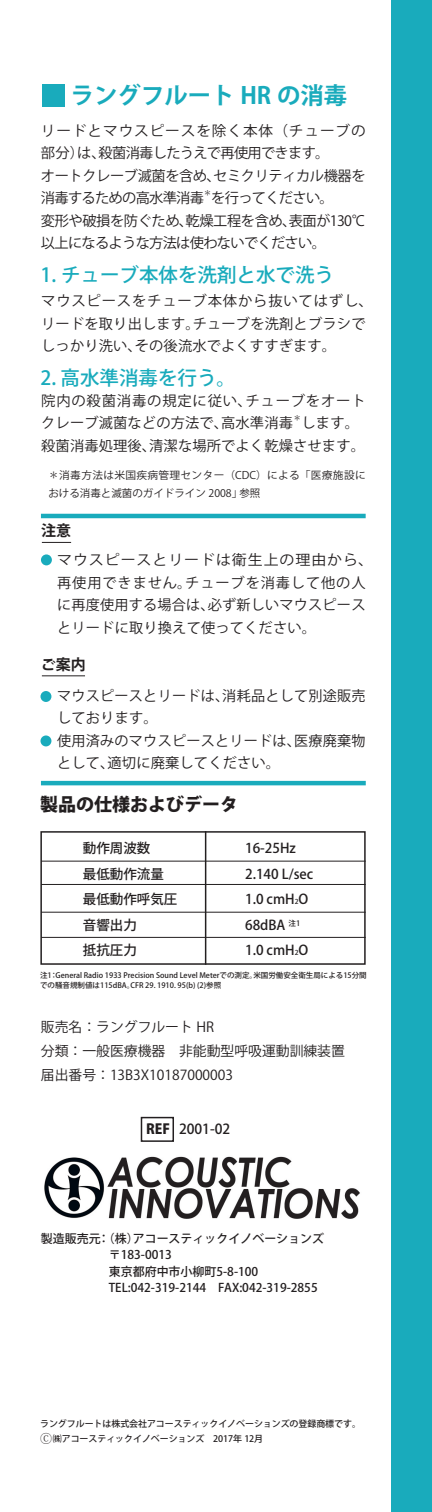
<style>
.page{position:relative;width:432px;height:1512px;background:#fff}
.page>*{position:absolute;margin:0;border:0;box-sizing:border-box;transform-origin:0 0}
.標準{font:700 23.4px "Koz Go Pro";color:#19abbc}
.t1{font:500 19.5px "Koz Go Pr 6 N";color:#19abbc}
.t2{font:800 18px "Koz Go Pro";color:#231f20}
.t3{font:700 15px "Koz Go Pro";color:#231f20}
.標準-2{font:14.25px/22.5px "Koz Go Pr 6 N";letter-spacing:.01em;color:#231f20}
.標準-3{font:14.25px/22.5px "Koz Go Pr 6 N";letter-spacing:.06em;color:#231f20;scale:1.05 1}
.標準-4{font:14.25px/22.5px "Koz Go Pr 6 N";letter-spacing:-.05em;color:#231f20}
.標準-5{font:14.25px/22.5px "Koz Go Pr 6 N";letter-spacing:.06em;color:#231f20}
.標準-6{font:14.25px/22.5px "Koz Go Pr 6 N";letter-spacing:.05em;color:#231f20}
.標準-7{font:14.25px/22.5px "Koz Go Pr 6 N";letter-spacing:-.03em;color:#231f20}
.t4{font:13.8px "Koz Go Pr 6 N";color:#231f20}
.t5{font:500 13.8px "Koz Go Pro";color:#231f20}
.t6{font:800 13.8px "Koz Go Pro";color:#231f20}
.t7{font:500 13.5px "Koz Go Pr 6 N";color:#231f20}
.t8{font:500 12px "Koz Go Pr 6 N";color:#231f20}
.t9{font:12px "Koz Min Pro";color:#231f20}
.t10{font:10.5px/18.3px "Koz Go Pr 6 N";letter-spacing:.015em;color:#231f20}
.t11{font:500 9px "Koz Go Pr 6 N";letter-spacing:-.01em;color:#231f20}
.標準-8{font:8.25px "Koz Go Pr 6 N";color:#231f20}
.t12{font:500 7.5px/10.5px "Koz Go Pr 6 N";color:#231f20}
.s1{font-size:6.75px}
</style>
<div class="page">
<div style="left:41px;top:554px;width:11px;height:11px;background:#19abbc;border-radius:50%"></div>
<div style="left:40px;top:691px;width:11px;height:11px;background:#19abbc;border-radius:50%"></div>
<div style="left:40px;top:735px;width:11px;height:11px;background:#19abbc;border-radius:50%"></div>
<hr style="left:41px;top:781px;width:325px;height:4px;background:#19abbc">
<hr style="left:41px;top:514px;width:325px;height:4px;background:#19abbc">
<div style="left:392px;top:0;width:40px;height:1512px;background:#19abbc"></div>
<div style="left:42px;top:84px;width:22px;height:23px;background:#19abbc"></div>
<div style="left:40px;top:831px;width:326px;height:134px;border:2px solid #231f20"></div>
<hr style="left:41px;top:861px;width:325px;height:1px;background:#231f20">
<hr style="left:41px;top:884px;width:325px;height:1px;background:#231f20">
<hr style="left:41px;top:912px;width:325px;height:1px;background:#231f20">
<hr style="left:41px;top:937px;width:325px;height:1px;background:#231f20">
<hr style="left:205px;top:831px;width:1px;height:134px;background:#231f20">
<hr style="left:42px;top:676px;width:43px;height:1px;background:#231f20">
<svg style="left:42px;top:542px;width:29px;height:1px"></svg>
<div style="left:141px;top:1117px;width:33px;height:25px;border:2px solid #231f20"></div>
<img style="left:44px;top:1156px;width:316px;height:62px">
<p class="標準" style="left:71px;top:81px;width:278px">ラングフルート HR の消毒</p>
<p class="標準-5" style="left:41px;top:120px;width:326px">リードとマウスピースを除く本体（チューブの部分）は、殺菌消毒したうえで再使用できます。</p>
<p class="標準-7" style="left:41px;top:165px;width:326px">オートクレーブ滅菌を含め、セミクリティカル機器を消毒するための高水準消毒</p>
<p class="標準-8" style="left:203px;top:189px;width:10px">＊</p>
<p class="標準-4" style="left:211px;top:187px;width:124px">を行ってください。</p>
<p class="標準-4" style="left:41px;top:210px;width:326px">変形や破損を防ぐため、乾燥工程を含め、表面が130℃以上になるような方法は使わないでください。</p>
<p class="t1" style="left:40px;top:264px;width:295px">1. チューブ本体を洗剤と水で洗う</p>
<p class="標準-2" style="left:41px;top:290px;width:333px">マウスピースをチューブ本体から抜いてはずし、リードを取り出します。チューブを洗剤とブラシでしっかり洗い、その後流水でよくすすぎます。</p>
<p class="t1" style="left:40px;top:366px;width:197px">2. 高水準消毒を行う。</p>
<p class="標準-6" style="left:41px;top:390px;width:326px">院内の殺菌消毒の規定に従い、チューブをオートクレーブ滅菌などの方法で、高水準消毒</p>
<p class="標準-8" style="left:293px;top:414px;width:10px">＊</p>
<p class="標準-2" style="left:302px;top:412px;width:59px">します。</p>
<p class="標準-2" style="left:41px;top:435px;width:325px">殺菌消毒処理後、清潔な場所でよく乾燥させます。</p>
<p class="t10" style="left:48px;top:466px;width:319px">＊消毒方法は米国疾病管理センター（CDC）による「医療施設における消毒と滅菌のガイドライン 2008」参照</p>
<p class="t3" style="left:41px;top:521px;width:31px">注意</p>
<p class="標準-3" style="left:57px;top:549px;width:303px">マウスピースとリードは衛生上の理由から、再使用できません。チューブを消毒して他の人に再度使用する場合は、必ず新しいマウスピースとリードに取り換えて使ってください。</p>
<p class="t3" style="left:41px;top:654px;width:46px">ご案内</p>
<p class="標準-2" style="left:57px;top:684px;width:310px">マウスピースとリードは、消耗品として別途販売しております。</p>
<p class="標準-2" style="left:57px;top:729px;width:310px">使用済みのマウスピースとリードは、医療廃棄物として、適切に廃棄してください。</p>
<p class="t2" style="left:40px;top:792px;width:199px">製品の仕様およびデータ</p>
<p class="t7" style="left:83px;top:841px;width:69px">動作周波数</p>
<p class="t7" style="left:83px;top:866px;width:83px">最低動作流量</p>
<p class="t7" style="left:83px;top:892px;width:96px">最低動作呼気圧</p>
<p class="t7" style="left:83px;top:917px;width:56px">音響出力</p>
<p class="t7" style="left:83px;top:943px;width:56px">抵抗圧力</p>
<p class="t7" style="left:245px;top:841px;width:52px">16-25Hz</p>
<p class="t7" style="left:245px;top:866px;width:70px">2.140 L/sec</p>
<p class="t7" style="left:245px;top:892px;width:65px">1.0 cmH<span class="s1">2</span>O</p>
<p class="t7" style="left:245px;top:917px;width:57px">68dBA <sup>注1</sup></p>
<p class="t7" style="left:245px;top:943px;width:65px">1.0 cmH<span class="s1">2</span>O</p>
<p class="t12" style="left:40px;top:970px;width:328px">注1：General Radio 1933 Precision Sound Level Meterでの測定。米国労働安全衛生局による15分間での騒音規制値は115dBA。CFR 29. 1910. 95(b) (2)参照</p>
<p class="t4" style="left:41px;top:1019px;width:175px">販売名：ラングフルート HR</p>
<p class="t4" style="left:41px;top:1043px;width:306px">分類：一般医療機器　非能動型呼吸運動訓練装置</p>
<p class="t4" style="left:41px;top:1067px;width:194px">届出番号：13B3X10187000003</p>
<p class="t6" style="left:146px;top:1120px;width:25px">REF</p>
<p class="t5" style="left:179px;top:1120px;width:53px">2001-02</p>
<p class="t8" style="left:41px;top:1232px;width:70px">製造販売元：</p>
<p class="t8" style="left:103px;top:1232px;width:223px">（株）アコースティックイノベーションズ</p>
<p class="t8" style="left:109px;top:1248px;width:65px">〒183-0013</p>
<p class="t8" style="left:109px;top:1265px;width:151px">東京都府中市小柳町5-8-100</p>
<p class="t8" style="left:109px;top:1281px;width:210px">TEL:042-319-2144　FAX:042-319-2855</p>
<p class="t11" style="left:40px;top:1419px;width:322px">ラングフルートは株式会社アコースティックイノベーションズの登録商標です。</p>
<p class="t11" style="left:40px;top:1434px;width:225px">　 ㈱アコースティックイノベーションズ　2017年 12月</p>
<p class="t9" style="left:40px;top:1430px;width:13px">Ⓒ</p>
</div>
